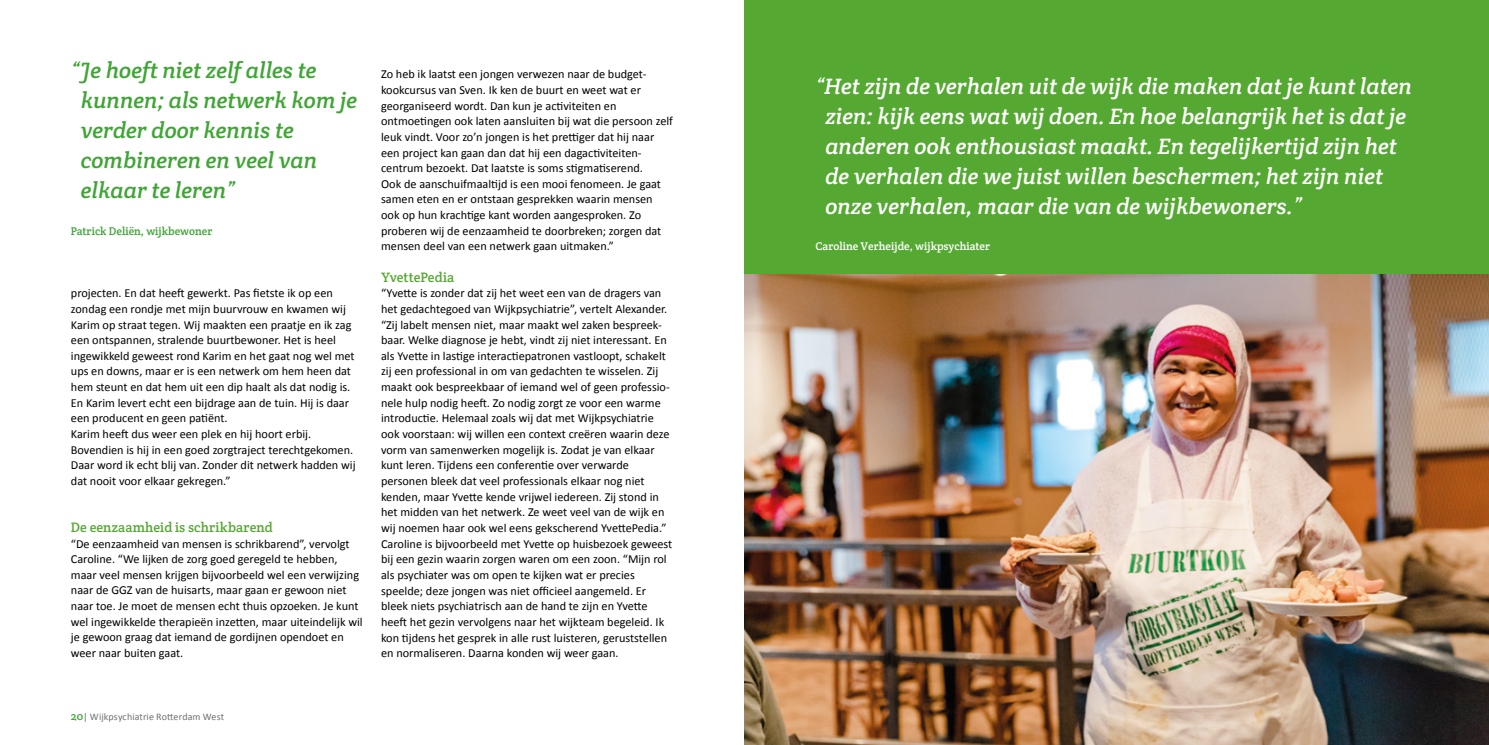
<style>
.page{position:relative;width:1489px;height:745px;background:#fff}
.page>*{position:absolute;margin:0;border:0;box-sizing:border-box;transform-origin:0 0}
.t1{font:italic 22.5px/30px "Crete Round";color:#fff}
.t2{font:italic 22.5px/30px "Crete Round";color:#3fa535}
.t3{font:13.75px "Crete Round";letter-spacing:.005em;color:#55a932}
.t4{font:12.25px/15.6px "Calibri";color:#000}
.t5{font:11.25px "Crete Round";color:#fff}
.t6{font:11.25px "Crete Round";color:#3fa535}
.t7{font:10px "Calibri";letter-spacing:.01em;color:#706f6f}
.s1{font-family:"Crete Round";font-size:11.25px;color:#3fa535}
</style>
<div class="page">
<img style="left:744px;top:273px;width:744px;height:471px">
<div style="left:744px;top:0;width:744px;height:273px;background:#55a932"></div>
<h1 class="t2" style="left:81px;top:55px;width:278px;text-indent:-10px">“Je hoeft niet zelf alles te kunnen; als netwerk kom je verder door kennis te combineren en veel van elkaar te leren”</h1>
<p class="t6" style="left:71px;top:223px;width:143px">Patrick Deliën, wijkbewoner</p>
<p class="t4" style="left:71px;top:285px;width:286px">projecten. En dat heeft gewerkt. Pas fietste ik op een zondag een rondje met mijn buurvrouw en kwamen wij Karim op straat tegen. Wij maakten een praatje en ik zag een ontspannen, stralende buurtbewoner. Het is heel ingewikkeld geweest rond Karim en het gaat nog wel met ups en downs, maar er is een netwerk om hem heen dat hem steunt en dat hem uit een dip haalt als dat nodig is.<br>En Karim levert echt een bijdrage aan de tuin. Hij is daar een producent en geen patiënt.<br>Karim heeft dus weer een plek en hij hoort erbij.<br>Bovendien is hij in een goed zorgtraject terechtgekomen.<br>Daar word ik echt blij van. Zonder dit netwerk hadden wij dat nooit voor elkaar gekregen.”</p>
<p class="t3" style="left:71px;top:518px;width:203px">De eenzaamheid is schrikbarend</p>
<p class="t4" style="left:71px;top:535px;width:293px">“De eenzaamheid van mensen is schrikbarend”, vervolgt Caroline. “We lijken de zorg goed geregeld te hebben, maar veel mensen krijgen bijvoorbeeld wel een verwijzing naar de GGZ van de huisarts, maar gaan er gewoon niet naar toe. Je moet de mensen echt thuis opzoeken. Je kunt wel ingewikkelde therapieën inzetten, maar uiteindelijk wil je gewoon graag dat iemand de gordijnen opendoet en weer naar buiten gaat.</p>
<p class="t4" style="left:381px;top:66px;width:293px">Zo heb ik laatst een jongen verwezen naar de budget&shy;kookcursus van Sven. Ik ken de buurt en weet wat er georganiseerd wordt. Dan kun je activiteiten en ontmoetingen ook laten aansluiten bij wat die persoon zelf leuk vindt. Voor zo’n jongen is het prettiger dat hij naar een project kan gaan dan dat hij een dagactiviteiten&shy;centrum bezoekt. Dat laatste is soms stigmatiserend.<br>Ook de aanschuifmaaltijd is een mooi fenomeen. Je gaat samen eten en er ontstaan gesprekken waarin mensen ook op hun krachtige kant worden aangesproken. Zo proberen wij de eenzaamheid te doorbreken; zorgen dat mensen deel van een netwerk gaan uitmaken.”</p>
<p class="t3" style="left:381px;top:268px;width:75px">YvettePedia</p>
<p class="t4" style="left:381px;top:285px;width:293px">“Yvette is zonder dat zij het weet een van de dragers van het gedachtegoed van Wijkpsychiatrie”, vertelt Alexander. “Zij labelt mensen niet, maar maakt wel zaken bespreek&shy;baar. Welke diagnose je hebt, vindt zij niet interessant. En als Yvette in lastige interactiepatronen vastloopt, schakelt zij een professional in om van gedachten te wisselen. Zij maakt ook bespreekbaar of iemand wel of geen professio&shy;nele hulp nodig heeft. Zo nodig zorgt ze voor een warme introductie. Helemaal zoals wij dat met Wijkpsychiatrie ook voorstaan: wij willen een context creëren waarin deze vorm van samenwerken mogelijk is. Zodat je van elkaar kunt leren. Tijdens een conferentie over verwarde personen bleek dat veel professionals elkaar nog niet kenden, maar Yvette kende vrijwel iedereen. Zij stond in het midden van het netwerk. Ze weet veel van de wijk en wij noemen haar ook wel eens gekscherend YvettePedia.” Caroline is bijvoorbeeld met Yvette op huisbezoek geweest bij een gezin waarin zorgen waren om een zoon. “Mijn rol als psychiater was om open te kijken wat er precies speelde; deze jongen was niet officieel aangemeld. Er bleek niets psychiatrisch aan de hand te zijn en Yvette heeft het gezin vervolgens naar het wijkteam begeleid. Ik kon tijdens het gesprek in alle rust luisteren, geruststellen en normaliseren. Daarna konden wij weer gaan.</p>
<p class="t7" style="left:71px;top:709px;width:155px"><span class="s1">20</span>| Wijkpsychiatrie Rotterdam West</p>
<p class="t1" style="left:825px;top:71px;width:588px;text-indent:-10px">“Het zijn de verhalen uit de wijk die maken dat je kunt laten zien: kijk eens wat wij doen. En hoe belangrijk het is dat je anderen ook enthousiast maakt. En tegelijkertijd zijn het de verhalen die we juist willen beschermen; het zijn niet onze verhalen, maar die van de wijkbewoners.”</p>
<p class="t5" style="left:815px;top:239px;width:176px">Caroline Verheijde, wijkpsychiater</p>
</div>
